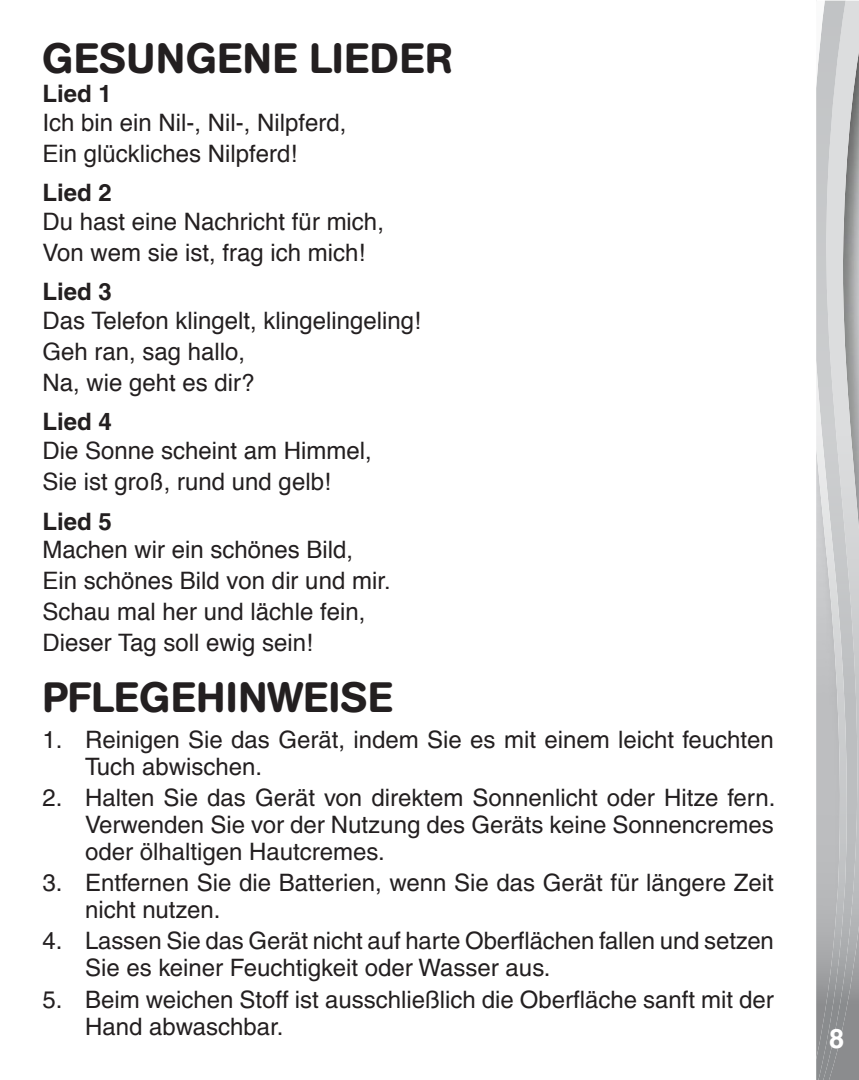
<style>
.page{position:relative;width:859px;height:1080px;background:#fff}
.page>*{position:absolute;margin:0;border:0;box-sizing:border-box;transform-origin:0 0}
.body_text1{font:500 42px "AG Book Rounded";letter-spacing:.02em;color:#231f20}
.t1{font:700 27px "Helvetica";color:#fff}
.body_text1-2{font:500 24px/27px "Helvetica";color:#231f20}
.body_text1-3{font:24px "Helvetica";color:#231f20}
.body_text1-4{font:700 24px "Helvetica";color:#231f20}
</style>
<div class="page">
<img style="left:849px;top:1px;width:10px;height:1079px">
<img style="left:816px;top:1px;width:33px;height:1079px">
<p class="body_text1" style="left:43px;top:34px;width:411px">GESUNGENE LIEDER</p>
<p class="body_text1-4" style="left:43px;top:79px;width:71px">Lied 1</p>
<p class="body_text1-3" style="left:43px;top:104px;width:306px">Ich bin ein Nil-, Nil-, Nilpferd,</p>
<p class="body_text1-3" style="left:43px;top:135px;width:256px">Ein glückliches Nilpferd!</p>
<p class="body_text1-4" style="left:43px;top:178px;width:71px">Lied 2</p>
<p class="body_text1-3" style="left:43px;top:203px;width:343px">Du hast eine Nachricht für mich,</p>
<p class="body_text1-3" style="left:43px;top:234px;width:324px">Von wem sie ist, frag ich mich!</p>
<p class="body_text1-4" style="left:43px;top:277px;width:71px">Lied 3</p>
<p class="body_text1-3" style="left:43px;top:302px;width:380px">Das Telefon klingelt, klingelingeling!</p>
<p class="body_text1-3" style="left:43px;top:333px;width:204px">Geh ran, sag hallo,</p>
<p class="body_text1-3" style="left:43px;top:364px;width:214px">Na, wie geht es dir?</p>
<p class="body_text1-4" style="left:43px;top:407px;width:71px">Lied 4</p>
<p class="body_text1-3" style="left:43px;top:432px;width:331px">Die Sonne scheint am Himmel,</p>
<p class="body_text1-3" style="left:43px;top:463px;width:290px">Sie ist groß, rund und gelb!</p>
<p class="body_text1-4" style="left:43px;top:507px;width:71px">Lied 5</p>
<p class="body_text1-3" style="left:43px;top:531px;width:312px">Machen wir ein schönes Bild,</p>
<p class="body_text1-3" style="left:43px;top:562px;width:350px">Ein schönes Bild von dir und mir.</p>
<p class="body_text1-3" style="left:43px;top:593px;width:324px">Schau mal her und lächle fein,</p>
<p class="body_text1-3" style="left:43px;top:624px;width:272px">Dieser Tag soll ewig sein!</p>
<p class="body_text1" style="left:43px;top:673px;width:352px">PFLEGEHINWEISE</p>
<p class="body_text1-2" style="left:85px;top:726px;width:690px;text-indent:-43px">1. Reinigen Sie das Gerät, indem Sie es mit einem leicht feuchten<br>Tuch abwischen.</p>
<p class="body_text1-2" style="left:85px;top:784px;width:692px;text-align:justify;text-indent:-43px">2. Halten Sie das Gerät von direktem Sonnenlicht oder Hitze fern.<br>Verwenden Sie vor der Nutzung des Geräts keine Sonnencremes oder ölhaltigen Hautcremes.</p>
<p class="body_text1-2" style="left:85px;top:869px;width:690px;text-indent:-43px">3. Entfernen Sie die Batterien, wenn Sie das Gerät für längere Zeit nicht nutzen.</p>
<p class="body_text1-2" style="left:85px;top:927px;width:690px;text-indent:-43px">4. Lassen Sie das Gerät nicht auf harte Oberflächen fallen und setzen<br>Sie es keiner Feuchtigkeit oder Wasser aus.</p>
<p class="body_text1-2" style="left:85px;top:986px;width:690px;text-indent:-43px">5. Beim weichen Stoff ist ausschließlich die Oberfläche sanft mit der<br>Hand abwaschbar.</p>
<p class="t1" style="left:829px;top:1022px;width:17px">8</p>
</div>
